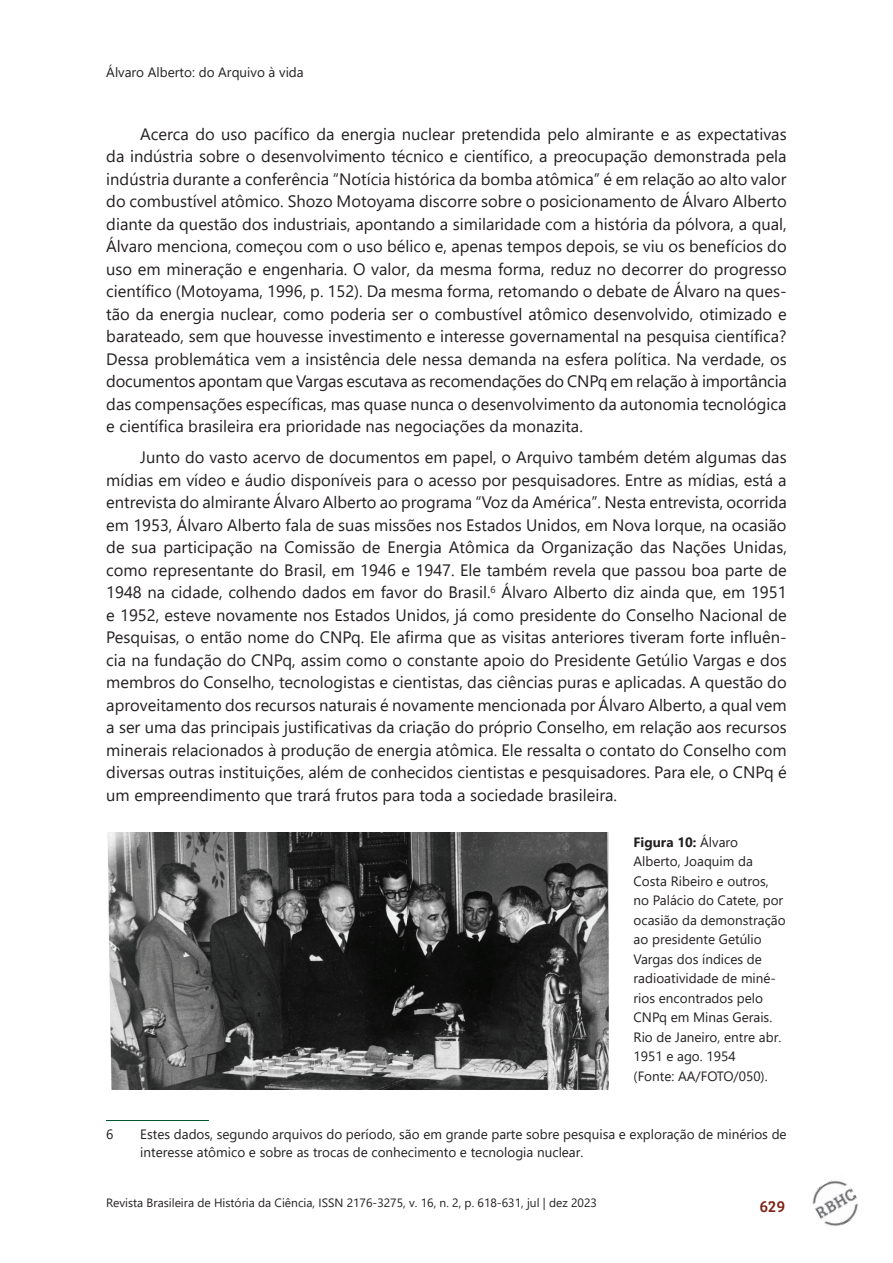
<style>
.page{position:relative;width:893px;height:1263px;background:#fff}
.page>*{position:absolute;margin:0;border:0;box-sizing:border-box;transform-origin:0 0}
.t1{font:16.5px/22.5px "Segoe UI";color:#231f20;text-align:justify}
.t2{font:16.5px "Bree Serif";color:#7f2517}
.t3{font:13.5px/19.5px "Segoe UI";color:#231f20}
.t4{font:12px "Segoe UI";color:#231f20}
.s1{font-weight:700}
</style>
<div class="page">
<img style="left:812px;top:1180px;width:46px;height:46px">
<hr style="left:106px;top:1120px;width:102px;height:1px;background:#00582f">
<img style="left:107px;top:832px;width:501px;height:257px">
<p class="t3" style="left:106px;top:61px;width:199px">Álvaro Alberto: do Arquivo à vida</p>
<p class="t1" style="left:106px;top:121px;width:682px;text-indent:34px">Acerca do uso pacífico da energia nuclear pretendida pelo almirante e as expectativas da indústria sobre o desenvolvimento técnico e científico, a preocupação demonstrada pela indústria durante a conferência “Notícia histórica da bomba atômica” é em relação ao alto valor do combustível atômico. Shozo Motoyama discorre sobre o posicionamento de Álvaro Alberto diante da questão dos industriais, apontando a similaridade com a história da pólvora, a qual, Álvaro menciona, começou com o uso bélico e, apenas tempos depois, se viu os benefícios do uso em mineração e engenharia. O valor, da mesma forma, reduz no decorrer do progresso científico (Motoyama, 1996, p. 152). Da mesma forma, retomando o debate de Álvaro na ques&shy;tão da energia nuclear, como poderia ser o combustível atômico desenvolvido, otimizado e barateado, sem que houvesse investimento e interesse governamental na pesquisa científica?<br>Dessa problemática vem a insistência dele nessa demanda na esfera política. Na verdade, os documentos apontam que Vargas escutava as recomendações do CNPq em relação à importância das compensações específicas, mas quase nunca o desenvolvimento da autonomia tecnológica e científica brasileira era prioridade nas negociações da monazita.</p>
<p class="t1" style="left:106px;top:445px;width:682px;text-indent:34px">Junto do vasto acervo de documentos em papel, o Arquivo também detém algumas das mídias em vídeo e áudio disponíveis para o acesso por pesquisadores. Entre as mídias, está a entrevista do almirante Álvaro Alberto ao programa “Voz da América”. Nesta entrevista, ocorrida em 1953, Álvaro Alberto fala de suas missões nos Estados Unidos, em Nova Iorque, na ocasião de sua participação na Comissão de Energia Atômica da Organização das Nações Unidas, como representante do Brasil, em 1946 e 1947. Ele também revela que passou boa parte de 1948 na cidade, colhendo dados em favor do Brasil.<sup>6</sup> Álvaro Alberto diz ainda que, em 1951 e 1952, esteve novamente nos Estados Unidos, já como presidente do Conselho Nacional de Pesquisas, o então nome do CNPq. Ele afirma que as visitas anteriores tiveram forte influên&shy;cia na fundação do CNPq, assim como o constante apoio do Presidente Getúlio Vargas e dos membros do Conselho, tecnologistas e cientistas, das ciências puras e aplicadas. A questão do aproveitamento dos recursos naturais é novamente mencionada por Álvaro Alberto, a qual vem a ser uma das principais justificativas da criação do próprio Conselho, em relação aos recursos minerais relacionados à produção de energia atômica. Ele ressalta o contato do Conselho com diversas outras instituições, além de conhecidos cientistas e pesquisadores. Para ele, o CNPq é um empreendimento que trará frutos para toda a sociedade brasileira.</p>
<p class="t3" style="left:634px;top:831px;width:154px"><span class="s1">Figura 10:</span> Álvaro<br>Alberto, Joaquim da<br>Costa Ribeiro e outros, no Palácio do Catete, por ocasião da demonstração ao presidente Getúlio<br>Vargas dos índices de radioatividade de miné&shy;rios encontrados pelo<br>CNPq em Minas Gerais.<br>Rio de Janeiro, entre abr.<br>1951 e ago. 1954<br>(Fonte: AA/FOTO/050).</p>
<p class="t3" style="left:106px;top:1123px;width:9px">6</p>
<p class="t3" style="left:140px;top:1124px;width:648px;line-height:18px">Estes dados, segundo arquivos do período, são em grande parte sobre pesquisa e exploração de minérios de interesse atômico e sobre as trocas de conhecimento e tecnologia nuclear.</p>
<p class="t4" style="left:106px;top:1192px;width:492px">Revista Brasileira de História da Ciência, ISSN 2176-3275, v. 16, n. 2, p. 618-631, jul | dez 2023</p>
<p class="t2" style="left:759px;top:1194px;width:27px">629</p>
</div>
